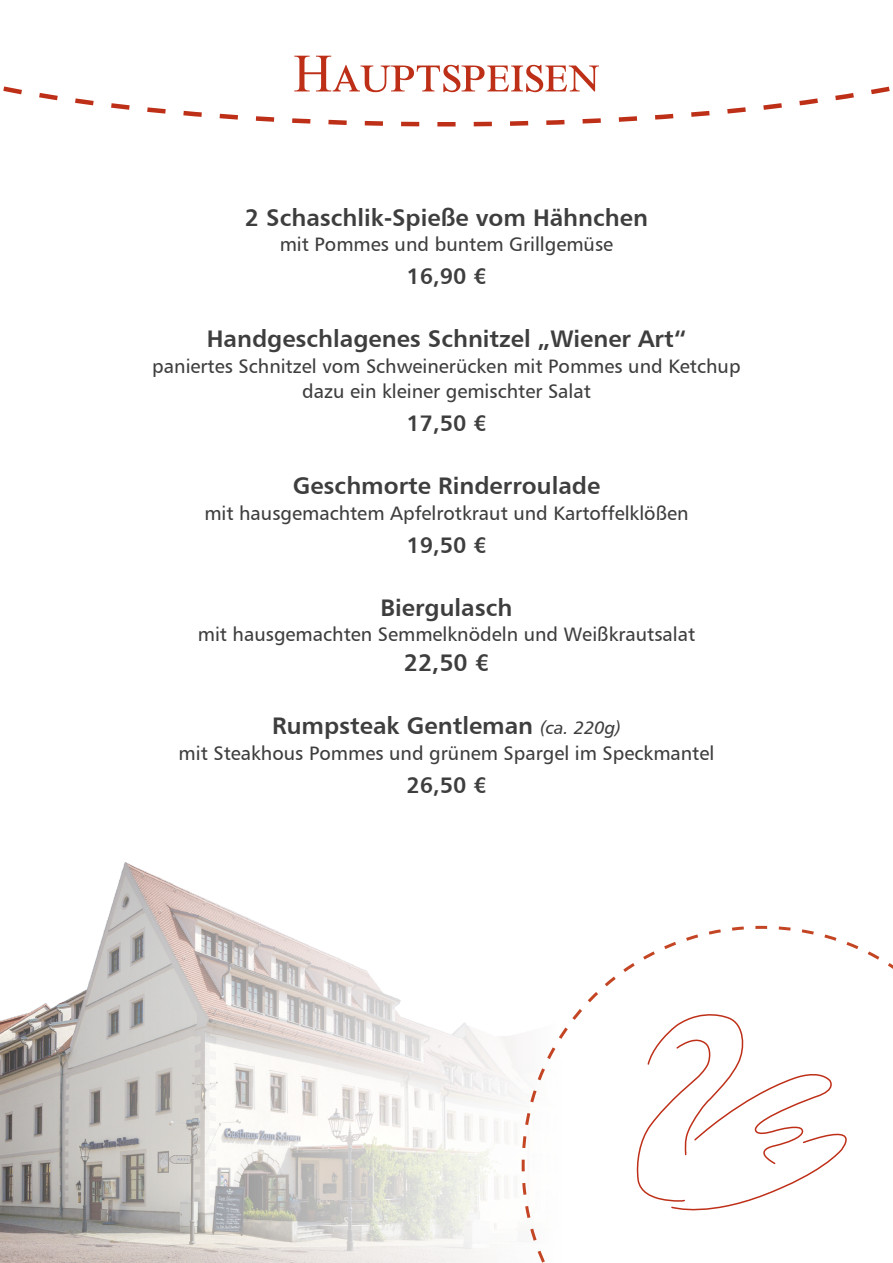
<style>
.page{position:relative;width:893px;height:1263px;background:#fff}
.page>*{position:absolute;margin:0;border:0;box-sizing:border-box;transform-origin:0 0}
.t1{font:54px "Times New Roman";color:#be2f18}
.t2{font:24px "Humanist 777 BT Bold B";color:#3e3e3f}
.t3{font:22.5px "Humanist 777 BT Bold B";color:#3e3e3f}
.t4{font:19.5px "Humanist 777 BT Roman B";color:#3e3e3f}
.s1{font-family:"Humanist 777 BT Italic B";font-size:18px}
</style>
<div class="page">
<img style="left:0;top:862px;width:516px;height:401px">
<svg style="left:521px;top:925px;width:372px;height:338px"></svg>
<svg style="left:3px;top:86px;width:887px;height:41px"></svg>
<svg style="left:636px;top:1007px;width:230px;height:212px"></svg>
<p class="t1" style="left:293px;top:35px;width:308px">Hauptspeisen</p>
<p class="t2" style="left:245px;top:202px;width:405px">2 Schaschlik-Spieße vom Hähnchen</p>
<p class="t4" style="left:280px;top:232px;width:335px">mit Pommes und buntem Grillgemüse</p>
<p class="t3" style="left:406px;top:262px;width:82px">16,90 €</p>
<p class="t2" style="left:207px;top:324px;width:481px">Handgeschlagenes Schnitzel „Wiener Art“</p>
<p class="t4" style="left:152px;top:354px;width:590px">paniertes Schnitzel vom Schweinerücken mit Pommes und Ketchup</p>
<p class="t4" style="left:302px;top:379px;width:290px">dazu ein kleiner gemischter Salat</p>
<p class="t3" style="left:406px;top:409px;width:82px">17,50 €</p>
<p class="t2" style="left:293px;top:471px;width:309px">Geschmorte Rinderroulade</p>
<p class="t4" style="left:204px;top:501px;width:486px">mit hausgemachtem Apfelrotkraut und Kartoffelklößen</p>
<p class="t3" style="left:406px;top:531px;width:82px">19,50 €</p>
<p class="t2" style="left:380px;top:592px;width:133px">Biergulasch</p>
<p class="t4" style="left:198px;top:622px;width:499px">mit hausgemachten Semmelknödeln und Weißkrautsalat</p>
<p class="t2" style="left:404px;top:648px;width:87px">22,50 €</p>
<p class="t2" style="left:272px;top:711px;width:350px">Rumpsteak Gentleman <span class="s1">(ca. 220g)</span></p>
<p class="t4" style="left:179px;top:741px;width:537px">mit Steakhous Pommes und grünem Spargel im Speckmantel</p>
<p class="t3" style="left:406px;top:771px;width:82px">26,50 €</p>
</div>
